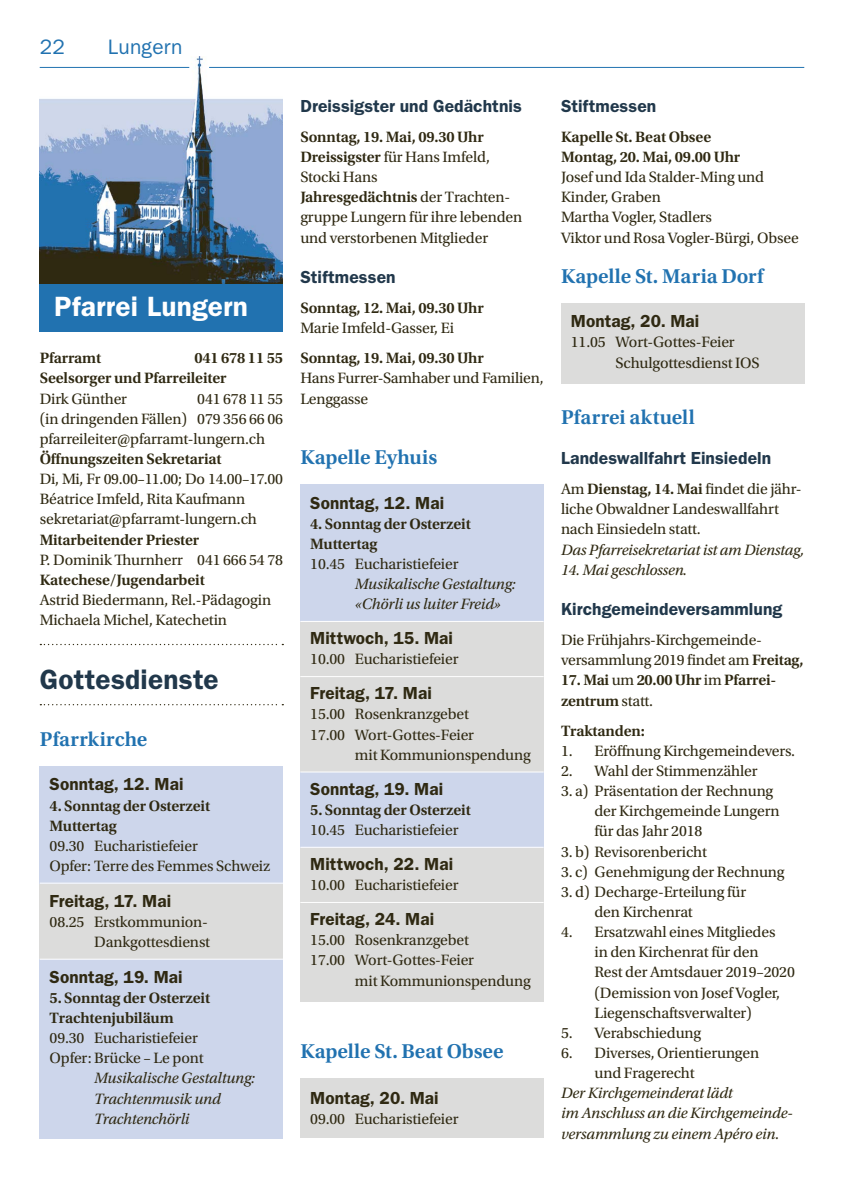
<style>
.page{position:relative;width:844px;height:1191px;background:#fff}
.page>*{position:absolute;margin:0;border:0;box-sizing:border-box;transform-origin:0 0}
.t1{font:600 28px "ITC Franklin Gothic Std";letter-spacing:.01em;color:#fff}
.t2{font:600 28px "ITC Franklin Gothic Std";letter-spacing:.01em;color:#21384b}
.t3{font:600 21px "Utopia Std";color:#2172b0}
.t4{font:21px "ITC Franklin Gothic Std";letter-spacing:.01em;color:#2172b0}
.t5{font:600 17.5px "ITC Franklin Gothic Std";letter-spacing:.005em;color:#2f2912}
.t6{font:600 17.5px "ITC Franklin Gothic Std";letter-spacing:.005em;color:#21384b}
.t7{font:15.75px/20.1px "Utopia Std";letter-spacing:-.01em;color:#2f2912}
.t8{font:600 15.75px/20.1px "Utopia Std";letter-spacing:-.01em;color:#2f2912}
.t9{font:italic 15.75px/20.1px "Utopia Std";letter-spacing:-.01em;color:#2f2912}
.s1{font-weight:600}
.s2{font-weight:400}
</style>
<div class="page">
<img style="left:40px;top:57px;width:243px;height:228px">
<div style="left:40px;top:285px;width:243px;height:47px;background:#2172b0"></div>
<hr style="left:209px;top:67px;width:595px;height:1px;background:#2172b0">
<hr style="left:40px;top:67px;width:149px;height:1px;background:#2172b0">
<div style="left:300px;top:1078px;width:243px;height:60px;background:#dcdcdb"></div>
<div style="left:561px;top:303px;width:243px;height:80px;background:#dcdcdb"></div>
<div style="left:300px;top:484px;width:243px;height:518px;background:#dcdcdb"></div>
<div style="left:40px;top:766px;width:243px;height:372px;background:#dcdcdb"></div>
<svg style="left:40px;top:704px;width:243px;height:1px"></svg>
<svg style="left:40px;top:644px;width:243px;height:1px"></svg>
<div style="left:40px;top:766px;width:243px;height:117px;background:#cdd6eb"></div>
<div style="left:40px;top:959px;width:243px;height:179px;background:#cdd6eb"></div>
<hr style="left:40px;top:882px;width:243px;height:1px;background:#fff">
<hr style="left:40px;top:958px;width:243px;height:1px;background:#fff">
<div style="left:300px;top:484px;width:243px;height:137px;background:#cdd6eb"></div>
<div style="left:300px;top:772px;width:243px;height:75px;background:#cdd6eb"></div>
<hr style="left:300px;top:621px;width:243px;height:1px;background:#fff">
<hr style="left:300px;top:676px;width:243px;height:1px;background:#fff">
<hr style="left:300px;top:771px;width:243px;height:1px;background:#fff">
<hr style="left:300px;top:847px;width:243px;height:1px;background:#fff">
<hr style="left:300px;top:902px;width:243px;height:1px;background:#fff">
<h2 class="t4" style="left:40px;top:35px;width:27px">22</h2>
<h2 class="t4" style="left:108px;top:35px;width:76px">Lungern</h2>
<h1 class="t1" style="left:54px;top:290px;width:195px">Pfarrei Lungern</h1>
<p class="t8" style="left:40px;top:348px;width:63px">Pfarramt</p>
<p class="t8" style="left:40px;top:348px;width:245px;text-indent:155px">041 678 11 55<br>Seelsorger und Pfarreileiter</p>
<p class="t7" style="left:40px;top:389px;width:89px">Dirk Günther</p>
<p class="t7" style="left:40px;top:389px;width:245px;text-align:justify;text-indent:157px">041 678 11 55 (in dringenden Fällen) 079 356 66 06 pfarreileiter@pfarramt-lungern.ch</p>
<p class="t8" style="left:40px;top:449px;width:183px">Öffnungszeiten Sekretariat</p>
<p class="t7" style="left:40px;top:469px;width:245px">Di, Mi, Fr 09.00–11.00; Do 14.00–17.00<br>Béatrice Imfeld, Rita Kaufmann sekretariat@pfarramt-lungern.ch</p>
<p class="t8" style="left:40px;top:529px;width:161px">Mitarbeitender Priester</p>
<p class="t7" style="left:40px;top:550px;width:245px">P. Dominik Thurnherr 041 666 54 78</p>
<p class="t8" style="left:40px;top:570px;width:167px">Katechese/Jugendarbeit</p>
<p class="t7" style="left:40px;top:590px;width:233px">Astrid Biedermann, Rel.-Pädagogin<br>Michaela Michel, Katechetin</p>
<h1 class="t2" style="left:40px;top:663px;width:180px">Gottesdienste</h1>
<h2 class="t3" style="left:40px;top:727px;width:109px">Pfarrkirche</h2>
<p class="t5" style="left:50px;top:774px;width:135px">Sonntag, 12. Mai</p>
<p class="t8" style="left:50px;top:795px;width:162px">4. Sonntag der Osterzeit<br>Muttertag</p>
<p class="t7" style="left:50px;top:836px;width:222px">09.30 Eucharistiefeier<br>Opfer: Terre des Femmes Schweiz</p>
<p class="t5" style="left:50px;top:890px;width:123px">Freitag, 17. Mai</p>
<p class="t7" style="left:50px;top:912px;width:162px;text-align:right">08.25 Erstkommunion-<br>Dankgottesdienst</p>
<p class="t5" style="left:50px;top:966px;width:134px">Sonntag, 19. Mai</p>
<p class="t8" style="left:50px;top:987px;width:162px">5. Sonntag der Osterzeit<br>Trachtenjubiläum</p>
<p class="t7" style="left:50px;top:1028px;width:155px">09.30 Eucharistiefeier<br>Opfer: Brücke – Le pont</p>
<p class="t9" style="left:94px;top:1068px;width:162px">Musikalische Gestaltung:<br>Trachtenmusik und<br>Trachtenchörli</p>
<p class="t6" style="left:300px;top:95px;width:223px">Dreissigster und Gedächtnis</p>
<p class="t7" style="left:300px;top:127px;width:223px"><span class="s1">Sonntag, 19. Mai, 09.30 Uhr<br>Dreissigster</span> für Hans Imfeld,<br>Stocki Hans<br><span class="s1">Jahresgedächtnis</span> der Trachten&shy;gruppe Lungern für ihre lebenden und verstorbenen Mitglieder</p>
<p class="t6" style="left:300px;top:266px;width:97px">Stiftmessen</p>
<p class="t8" style="left:300px;top:298px;width:185px">Sonntag, 12. Mai, 09.30 Uhr</p>
<p class="t7" style="left:300px;top:318px;width:155px">Marie Imfeld-Gasser, Ei</p>
<p class="t8" style="left:300px;top:348px;width:185px">Sonntag, 19. Mai, 09.30 Uhr</p>
<p class="t7" style="left:300px;top:368px;width:245px">Hans Furrer-Samhaber und Familien,<br>Lenggasse</p>
<h2 class="t3" style="left:300px;top:445px;width:138px">Kapelle Eyhuis</h2>
<p class="t5" style="left:310px;top:492px;width:135px">Sonntag, 12. Mai</p>
<p class="t8" style="left:310px;top:513px;width:162px">4. Sonntag der Osterzeit<br>Muttertag</p>
<p class="t7" style="left:310px;top:554px;width:150px">10.45 Eucharistiefeier</p>
<p class="t9" style="left:355px;top:574px;width:162px">Musikalische Gestaltung: «Chörli us luiter Freid»</p>
<p class="t5" style="left:310px;top:628px;width:144px">Mittwoch, 15. Mai</p>
<p class="t7" style="left:310px;top:649px;width:150px">10.00 Eucharistiefeier</p>
<p class="t5" style="left:310px;top:683px;width:123px">Freitag, 17. Mai</p>
<p class="t7" style="left:310px;top:704px;width:160px">15.00 Rosenkranzgebet</p>
<p class="t7" style="left:310px;top:724px;width:165px">17.00 Wort-Gottes-Feier</p>
<p class="t7" style="left:355px;top:745px;width:177px">mit Kommunionspendung</p>
<p class="t5" style="left:310px;top:778px;width:134px">Sonntag, 19. Mai</p>
<p class="t8" style="left:310px;top:800px;width:162px">5. Sonntag der Osterzeit</p>
<p class="t7" style="left:310px;top:820px;width:150px">10.45 Eucharistiefeier</p>
<p class="t5" style="left:310px;top:853px;width:144px">Mittwoch, 22. Mai</p>
<p class="t7" style="left:310px;top:875px;width:150px">10.00 Eucharistiefeier</p>
<p class="t5" style="left:310px;top:909px;width:125px">Freitag, 24. Mai</p>
<p class="t7" style="left:310px;top:930px;width:160px">15.00 Rosenkranzgebet</p>
<p class="t7" style="left:310px;top:950px;width:165px">17.00 Wort-Gottes-Feier</p>
<p class="t7" style="left:355px;top:970px;width:177px">mit Kommunionspendung</p>
<h2 class="t3" style="left:300px;top:1039px;width:205px">Kapelle St. Beat Obsee</h2>
<p class="t5" style="left:310px;top:1087px;width:130px">Montag, 20. Mai</p>
<p class="t7" style="left:310px;top:1109px;width:150px">09.00 Eucharistiefeier</p>
<p class="t6" style="left:561px;top:95px;width:97px">Stiftmessen</p>
<p class="t8" style="left:561px;top:127px;width:181px">Kapelle St. Beat Obsee<br>Montag, 20. Mai, 09.00 Uhr</p>
<p class="t7" style="left:561px;top:167px;width:239px">Josef und Ida Stalder-Ming und<br>Kinder, Graben<br>Martha Vogler, Stadlers<br>Viktor und Rosa Vogler-Bürgi, Obsee</p>
<h2 class="t3" style="left:561px;top:264px;width:204px">Kapelle St. Maria Dorf</h2>
<p class="t5" style="left:570px;top:311px;width:130px">Montag, 20. Mai</p>
<p class="t7" style="left:615px;top:332px;width:145px;text-indent:-45px">11.05 Wort-Gottes-Feier<br>Schulgottesdienst IOS</p>
<h2 class="t3" style="left:561px;top:405px;width:135px">Pfarrei aktuell</h2>
<p class="t6" style="left:561px;top:447px;width:211px">Landeswallfahrt Einsiedeln</p>
<p class="t7" style="left:561px;top:479px;width:242px">Am <span class="s1">Dienstag, 14. Mai</span> findet die jähr&shy;liche Obwaldner Landeswallfahrt nach Einsiedeln statt.</p>
<p class="t9" style="left:561px;top:539px;width:245px">Das Pfarreisekretariat ist am Dienstag,</p>
<p class="t9" style="left:561px;top:560px;width:128px">14. Mai geschlossen.</p>
<p class="t6" style="left:561px;top:598px;width:223px">Kirchgemeindeversammlung</p>
<p class="t7" style="left:561px;top:630px;width:244px">Die Frühjahrs-Kirchgemeinde&shy;versammlung 2019 findet am <span class="s1">Freitag,</span></p>
<p class="t8" style="left:561px;top:670px;width:217px">17. Mai <span class="s2">um</span> 20.00 Uhr <span class="s2">im</span> Pfarrei&shy;zentrum <span class="s2">statt.</span></p>
<p class="t8" style="left:561px;top:721px;width:85px">Traktanden:</p>
<p class="t7" style="left:561px;top:741px;width:235px">1. Eröffnung Kirchgemeindevers.</p>
<p class="t7" style="left:561px;top:761px;width:198px">2. Wahl der Stimmenzähler</p>
<p class="t7" style="left:594px;top:781px;width:186px;text-indent:-33px">3. a) Präsentation der Rechnung der Kirchgemeinde Lungern für das Jahr 2018</p>
<p class="t7" style="left:561px;top:841px;width:147px">3. b) Revisorenbericht</p>
<p class="t7" style="left:561px;top:862px;width:225px">3. c) Genehmigung der Rechnung</p>
<p class="t7" style="left:594px;top:882px;width:153px;text-indent:-33px">3. d) Decharge-Erteilung für den Kirchenrat</p>
<p class="t7" style="left:594px;top:922px;width:202px;text-indent:-33px">4. Ersatzwahl eines Mitgliedes<br>in den Kirchenrat für den<br>Rest der Amtsdauer 2019–2020 (Demission von Josef Vogler,<br>Liegenschaftsverwalter)</p>
<p class="t7" style="left:561px;top:1023px;width:142px">5. Verabschiedung</p>
<p class="t7" style="left:594px;top:1043px;width:166px;text-indent:-33px">6. Diverses, Orientierungen und Fragerecht</p>
<p class="t9" style="left:561px;top:1083px;width:233px">Der Kirchgemeinderat lädt<br>im Anschluss an die Kirchgemeinde&shy;versammlung zu einem Apéro ein.</p>
</div>
